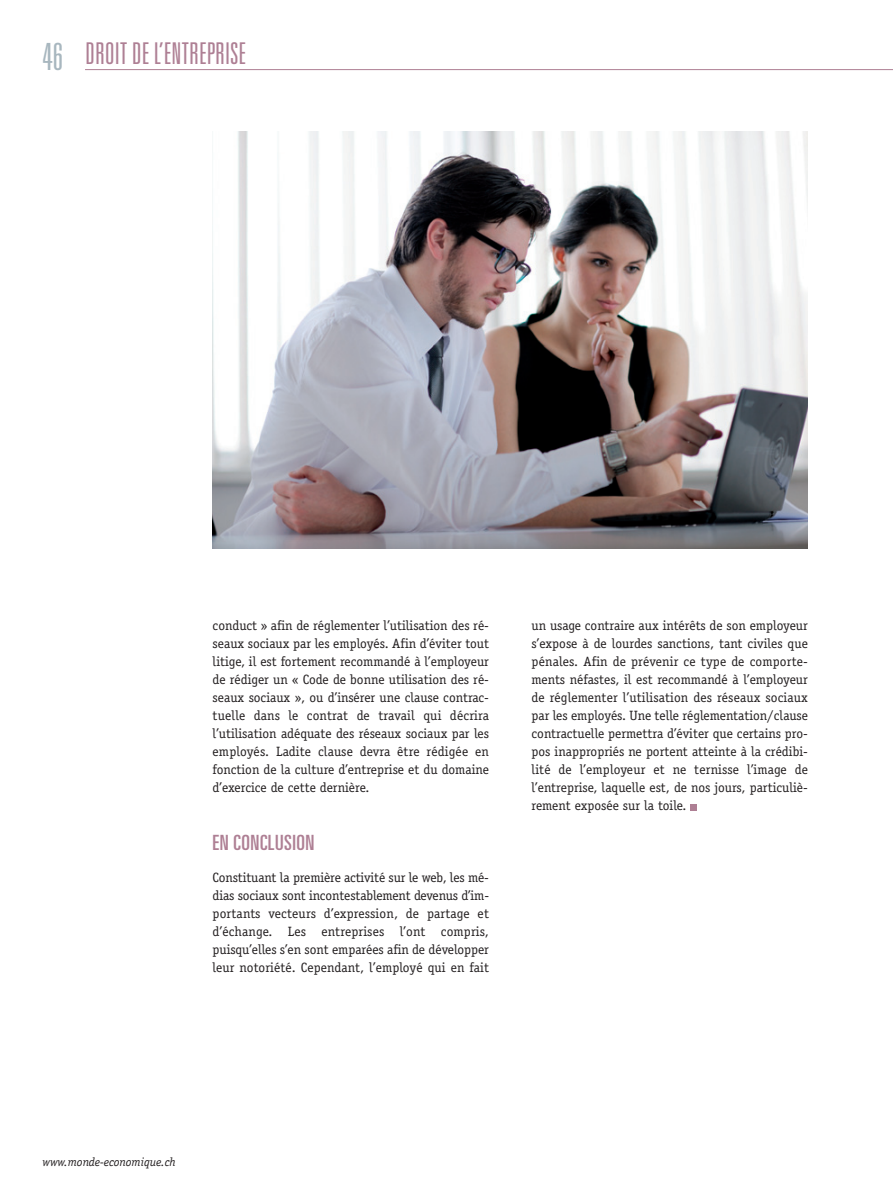
<style>
.page{position:relative;width:893px;height:1191px;background:#fff}
.page>*{position:absolute;margin:0;border:0;box-sizing:border-box;transform-origin:0 0}
.t1{font:300 ultra-condensed 30px "Univers";color:#ae7f94}
.t2{font:ultra-condensed 21px "Univers";letter-spacing:.025em;color:#ae7f94}
.t3{font:13.5px/18px "Officina Serif";color:#231f20;text-align:justify}
.t4{font:italic 12px "Officina Serif";color:#231f20}
.s1{font-size:37.5px;color:#a8b7bf}
</style>
<div class="page">
<hr style="left:85px;top:69px;width:808px;height:1px;background:#ae7f94">
<svg style="left:691px;top:804px;width:6px;height:6px"></svg>
<img style="left:213px;top:132px;width:595px;height:417px">
<h1 class="t1" style="left:43px;top:43px;width:205px"><span class="s1">46</span> DROIT DE L’ENTREPRISE</h1>
<p class="t3" style="left:213px;top:618px;width:278px">conduct » afin de réglementer l’utilisation des ré&shy;seaux sociaux par les employés. Afin d’éviter tout litige, il est fortement recommandé à l’employeur de rédiger un « Code de bonne utilisation des ré&shy;seaux sociaux », ou d’insérer une clause contrac&shy;tuelle dans le contrat de travail qui décrira l’utilisation adéquate des réseaux sociaux par les employés. Ladite clause devra être rédigée en fonction de la culture d’entreprise et du domaine d’exercice de cette dernière.</p>
<h2 class="t2" style="left:213px;top:835px;width:103px">EN CONCLUSION</h2>
<p class="t3" style="left:213px;top:870px;width:278px">Constituant la première activité sur le web, les mé&shy;dias sociaux sont incontestablement devenus d’im&shy;portants vecteurs d’expression, de partage et d’échange. Les entreprises l’ont compris, puisqu’elles s’en sont emparées afin de développer leur notoriété. Cependant, l’employé qui en fait</p>
<p class="t3" style="left:531px;top:618px;width:278px">un usage contraire aux intérêts de son employeur s’expose à de lourdes sanctions, tant civiles que pénales. Afin de prévenir ce type de comporte&shy;ments néfastes, il est recommandé à l’employeur de réglementer l’utilisation des réseaux sociaux par les employés. Une telle réglementation/clause contractuelle permettra d’éviter que certains pro&shy;pos inappropriés ne portent atteinte à la crédibi&shy;lité de l’employeur et ne ternisse l’image de l’entreprise, laquelle est, de nos jours, particuliè&shy;rement exposée sur la toile.</p>
<p class="t4" style="left:43px;top:1157px;width:135px">www.monde-economique.ch</p>
</div>
